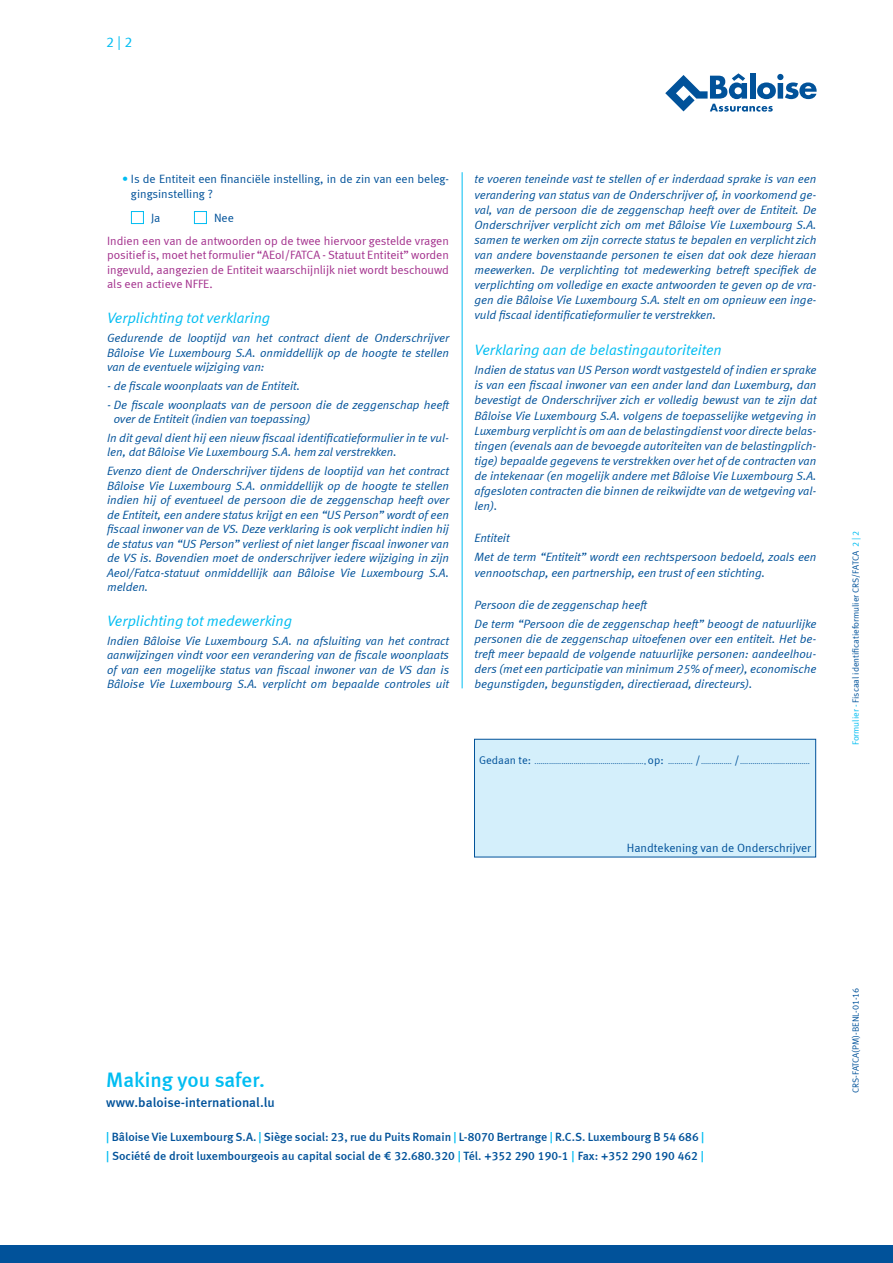
<style>
.page{position:relative;width:893px;height:1263px;background:#fff}
.page>*{position:absolute;margin:0;border:0;box-sizing:border-box;transform-origin:0 0}
.t1{font:21px "Meta Medium LF";letter-spacing:-.005em;color:#01bdf2}
.t2{font:italic 15px "Meta Normal LF";color:#01bdf2}
.t3{font:14.25px "Meta Normal LF";color:#01bdf2}
.t4{font:13.5px "Meta Medium LF";letter-spacing:.005em;color:#01529a}
.t5{font:italic 12px/15.1px "Meta Normal LF";color:#01529a;text-align:justify}
.t6{font:12px/14.5px "Meta Normal LF";color:#a3318d;text-align:justify}
.t7{font:12px/19.5px "Meta Medium LF";color:#01529a}
.t8{font:12px/14.5px "Meta Normal LF";color:#01529a}
.t9{font:9px "Meta Normal LF";color:#01529a}
.t10{font:7.5px "Meta Normal LF";color:#01529a}
.s1{color:#01bdf2}
.s2{font-size:11.25px}
</style>
<div class="page">
<svg style="left:665px;top:73px;width:151px;height:39px"></svg>
<hr style="left:462px;top:172px;width:1px;height:516px;background:#01bdf2">
<div style="left:131px;top:211px;width:13px;height:13px;border:1px solid #01bdf2"></div>
<div style="left:194px;top:211px;width:13px;height:13px;border:1px solid #01bdf2"></div>
<div style="left:0;top:1246px;width:893px;height:17px;background:#01529a"></div>
<div style="left:474px;top:739px;width:342px;height:118px;background:#d4effb"></div>
<div style="left:474px;top:739px;width:342px;height:118px;border:1px solid #01529a"></div>
<p class="t3" style="left:106px;top:34px;width:28px">2 | 2</p>
<p class="t8" style="left:131px;top:172px;width:319px;text-indent:-9px"><span class="s1">•</span> Is de Entiteit een financiële instelling, in de zin van een beleg&shy;gingsinstelling ?</p>
<p class="t8" style="left:151px;top:210px;width:11px">Ja</p>
<p class="t8" style="left:214px;top:210px;width:21px">Nee</p>
<p class="t6" style="left:107px;top:233px;width:343px">Indien een van de antwoorden op de twee hiervoor gestelde vragen positief is, moet het formulier “AEoI/FATCA - Statuut Entiteit” worden ingevuld, aangezien de Entiteit waarschijnlijk niet wordt beschouwd als een actieve NFFE.</p>
<p class="t2" style="left:107px;top:309px;width:165px">Verplichting tot verklaring</p>
<p class="t5" style="left:107px;top:330px;width:344px;line-height:14.5px">Gedurende de looptijd van het contract dient de Onderschrijver Bâloise Vie Luxembourg S.A. onmiddellijk op de hoogte te stellen van de eventuele wijziging van:</p>
<p class="t5" style="left:107px;top:378px;width:195px">- de fiscale woonplaats van de Entiteit.</p>
<p class="t5" style="left:114px;top:397px;width:337px;line-height:14.5px;text-indent:-7px">- De fiscale woonplaats van de persoon die de zeggenschap heeft over de Entiteit (indien van toepassing)</p>
<p class="t5" style="left:107px;top:430px;width:343px;line-height:14.5px">In dit geval dient hij een nieuw fiscaal identificatieformulier in te vul&shy;len, dat Bâloise Vie Luxembourg S.A. hem zal verstrekken.</p>
<p class="t5" style="left:107px;top:463px;width:344px;line-height:14.5px">Evenzo dient de Onderschrijver tijdens de looptijd van het contract Bâloise Vie Luxembourg S.A. onmiddellijk op de hoogte te stellen indien hij of eventueel de persoon die de zeggenschap heeft over de Entiteit, een andere status krijgt en een “US Person” wordt of een fiscaal inwoner van de VS. Deze verklaring is ook verplicht indien hij de status van “US Person” verliest of niet langer fiscaal inwoner van de VS is. Bovendien moet de onderschrijver iedere wijziging in zijn AeoI/Fatca-statuut onmiddellijk aan Bâloise Vie Luxembourg S.A. melden.</p>
<p class="t2" style="left:107px;top:612px;width:186px">Verplichting tot medewerking</p>
<p class="t5" style="left:107px;top:633px;width:344px;line-height:14.5px">Indien Bâloise Vie Luxembourg S.A. na afsluiting van het contract aanwijzingen vindt voor een verandering van de fiscale woonplaats of van een mogelijke status van fiscaal inwoner van de VS dan is Bâloise Vie Luxembourg S.A. verplicht om bepaalde controles uit</p>
<p class="t5" style="left:474px;top:172px;width:343px">te voeren teneinde vast te stellen of er inderdaad sprake is van een verandering van status van de Onderschrijver of, in voorkomend ge&shy;val, van de persoon die de zeggenschap heeft over de Entiteit. De Onderschrijver verplicht zich om met Bâloise Vie Luxembourg S.A. samen te werken om zijn correcte status te bepalen en verplicht zich van andere bovenstaande personen te eisen dat ook deze hieraan meewerken. De verplichting tot medewerking betreft specifiek de verplichting om volledige en exacte antwoorden te geven op de vra&shy;gen die Bâloise Vie Luxembourg S.A. stelt en om opnieuw een inge&shy;vuld fiscaal identificatieformulier te verstrekken.</p>
<p class="t2" style="left:474px;top:341px;width:249px">Verklaring aan de belastingautoriteiten</p>
<p class="t5" style="left:474px;top:362px;width:344px">Indien de status van US Person wordt vastgesteld of indien er sprake is van een fiscaal inwoner van een ander land dan Luxemburg, dan bevestigt de Onderschrijver zich er volledig bewust van te zijn dat Bâloise Vie Luxembourg S.A. volgens de toepasselijke wetgeving in Luxemburg verplicht is om aan de belastingdienst voor directe belas&shy;tingen (evenals aan de bevoegde autoriteiten van de belastingplich&shy;tige) bepaalde gegevens te verstrekken over het of de contracten van de intekenaar (en mogelijk andere met Bâloise Vie Luxembourg S.A. afgesloten contracten die binnen de reikwijdte van de wetgeving val&shy;len).</p>
<p class="t5" style="left:474px;top:528px;width:343px;line-height:19.4px">Entiteit<br>Met de term “Entiteit” wordt een rechtspersoon bedoeld, zoals een</p>
<p class="t5" style="left:474px;top:565px;width:292px">vennootschap, een partnership, een trust of een stichting.</p>
<p class="t5" style="left:474px;top:595px;width:343px;line-height:19.4px">Persoon die de zeggenschap heeft<br>De term “Persoon die de zeggenschap heeft” beoogt de natuurlijke</p>
<p class="t5" style="left:474px;top:631px;width:343px">personen die de zeggenschap uitoefenen over een entiteit. Het be&shy;treft meer bepaald de volgende natuurlijke personen: aandeelhou&shy;ders (met een participatie van minimum 25% of meer), economische begunstigden, begunstigden, directieraad, directeurs).</p>
<p class="t10" style="left:479px;top:757px;width:332px"><span class="s2">Gedaan te:</span> ....................................................., <span class="s2">op:</span> ............ <span class="s2">/</span>............... <span class="s2">/</span>..................................</p>
<p class="t8" style="left:627px;top:841px;width:186px">Handtekening van de Onderschrijver</p>
<p class="t9" style="left:850px;top:745px;width:216px;rotate:-90deg"><span class="s1">Formulier -</span> Fiscaal identificatieformulier CRS/FATCA <span class="s1">2 | 2</span></p>
<h1 class="t1" style="left:106px;top:1068px;width:160px">Making you safer.</h1>
<p class="t4" style="left:106px;top:1094px;width:170px">www.baloise-international.lu</p>
<p class="t7" style="left:106px;top:1126px;width:599px"><span class="s1">|</span> Bâloise Vie Luxembourg S.A. <span class="s1">|</span> Siège social: 23, rue du Puits Romain <span class="s1">|</span> L-8070 Bertrange <span class="s1">|</span> R.C.S. Luxembourg B 54 686 <span class="s1">| |</span> Société de droit luxembourgeois au capital social de € 32.680.320 <span class="s1">|</span> Tél. +352 290 190-1 <span class="s1">|</span> Fax: +352 290 190 462 <span class="s1">|</span></p>
<p class="t9" style="left:850px;top:1093px;width:107px;rotate:-90deg">CRS-FATCA(PM)-BENL-01-16</p>
</div>
